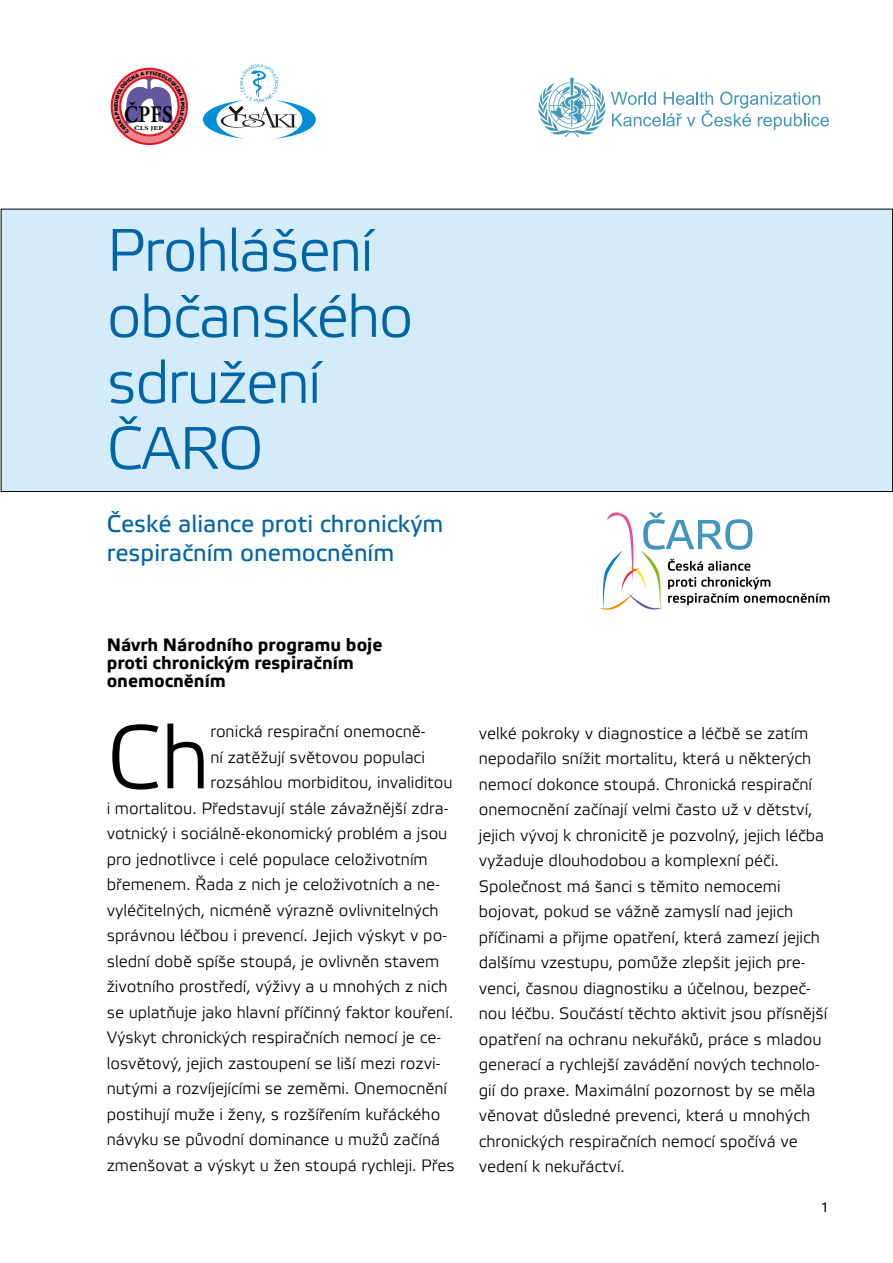
<style>
.page{position:relative;width:893px;height:1263px;background:#fff}
.page>*{position:absolute;margin:0;border:0;box-sizing:border-box;transform-origin:0 0}
.t1{font:89.7px "Etelka Light Pro";color:#000}
.t2{font:60px/66px "Etelka Light Pro";letter-spacing:-.03em;color:#0065a6}
.t3{font:24px/28.8px "Etelka Text Pro";color:#0065a6}
.t4{font:700 24px "Minion Pro";color:#000;scale:.85 1}
.t5{font:700 18px/18px "Etelka Text Pro";color:#000}
.t6{font:16.5px/25.5px "Etelka Light Pro";color:#000}
.t7{font:13.5px "Etelka Text Pro";color:#000}
.t8{font:700 6px "Minion Pro";color:#000;scale:1.4 1}
</style>
<div class="page">
<svg style="left:203px;top:64px;width:113px;height:75px"></svg>
<svg style="left:599px;top:512px;width:231px;height:99px"></svg>
<div style="left:1px;top:209px;width:892px;height:282px;background:#d4ebf9"></div>
<svg style="left:538px;top:78px;width:291px;height:59px"></svg>
<svg style="left:110px;top:67px;width:78px;height:78px"></svg>
<h3 class="t4" style="left:124px;top:97px;width:58px">ČPFS</h3>
<p class="t8" style="left:134px;top:124px;width:22px">ČLS JEP</p>
<h2 class="t2" style="left:107px;top:221px;width:308px">Prohlášení občanského sdružení<br>ČARO</h2>
<h3 class="t3" style="left:107px;top:511px;width:338px">České aliance proti chronickým respiračním onemocněním</h3>
<p class="t5" style="left:107px;top:637px;width:277px">Návrh Národního programu boje proti chronickým respiračním onemocněním</p>
<h1 class="t1" style="left:107px;top:710px;width:105px">Ch</h1>
<p class="t6" style="left:210px;top:720px;width:217px">ronická respirační onemocně-</p>
<p class="t6" style="left:210px;top:745px;width:216px">ní zatěžují světovou populaci</p>
<p class="t6" style="left:210px;top:771px;width:244px">rozsáhlou morbiditou, invaliditou</p>
<p class="t6" style="left:107px;top:796px;width:343px">i mortalitou. Představují stále závažnější zdra-</p>
<p class="t6" style="left:107px;top:822px;width:342px">votnický i sociálně-ekonomický problém a jsou</p>
<p class="t6" style="left:107px;top:847px;width:323px">pro jednotlivce i celé populace celoživotním</p>
<p class="t6" style="left:107px;top:873px;width:335px">břemenem. Řada z nich je celoživotních a ne-</p>
<p class="t6" style="left:107px;top:898px;width:334px">vyléčitelných, nicméně výrazně ovlivnitelných</p>
<p class="t6" style="left:107px;top:924px;width:342px">správnou léčbou i prevencí. Jejich výskyt v po-</p>
<p class="t6" style="left:107px;top:949px;width:334px">slední době spíše stoupá, je ovlivněn stavem</p>
<p class="t6" style="left:107px;top:975px;width:342px">životního prostředí, výživy a u mnohých z nich</p>
<p class="t6" style="left:107px;top:1000px;width:348px">se uplatňuje jako hlavní příčinný faktor kouření.</p>
<p class="t6" style="left:107px;top:1026px;width:336px">Výskyt chronických respiračních nemocí je ce-</p>
<p class="t6" style="left:107px;top:1051px;width:335px">losvětový, jejich zastoupení se liší mezi rozvi-</p>
<p class="t6" style="left:107px;top:1077px;width:342px">nutými a rozvíjejícími se zeměmi. Onemocnění</p>
<p class="t6" style="left:107px;top:1102px;width:335px">postihují muže i ženy, s rozšířením kuřáckého</p>
<p class="t6" style="left:107px;top:1128px;width:335px">návyku se původní dominance u mužů začíná</p>
<p class="t6" style="left:107px;top:1153px;width:350px">zmenšovat a výskyt u žen stoupá rychleji. Přes</p>
<p class="t6" style="left:479px;top:721px;width:350px">velké pokroky v diagnostice a léčbě se zatím nepodařilo snížit mortalitu, která u některých nemocí dokonce stoupá. Chronická respirační onemocnění začínají velmi často už v dětství, jejich vývoj k chronicitě je pozvolný, jejich léčba vyžaduje dlouhodobou a komplexní péči.<br>Společnost má šanci s těmito nemocemi bojovat, pokud se vážně zamyslí nad jejich příčinami a přijme opatření, která zamezí jejich dalšímu vzestupu, pomůže zlepšit jejich pre&shy;venci, časnou diagnostiku a účelnou, bezpeč&shy;nou léčbu. Součástí těchto aktivit jsou přísnější opatření na ochranu nekuřáků, práce s mladou generací a rychlejší zavádění nových technolo&shy;gií do praxe. Maximální pozornost by se měla věnovat důsledné prevenci, která u mnohých chronických respiračních nemocí spočívá ve vedení k nekuřáctví.</p>
<p class="t7" style="left:821px;top:1200px;width:10px">1</p>
</div>
